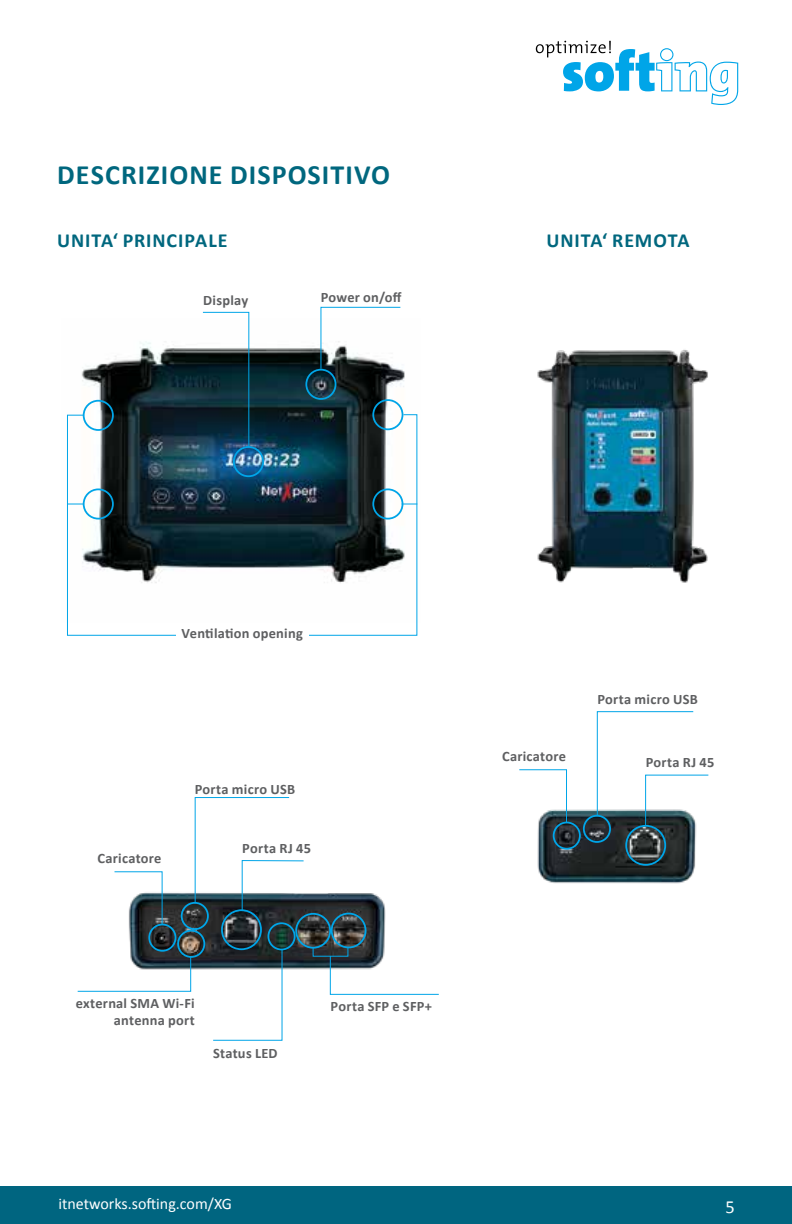
<style>
.page{position:relative;width:792px;height:1224px;background:#fff}
.page>*{position:absolute;margin:0;border:0;box-sizing:border-box;transform-origin:0 0}
.t1{font:700 28px "Calibri";letter-spacing:.04em;color:#00677e}
.t2{font:700 20px "Calibri";letter-spacing:.045em;color:#00677e}
.t3{font:18.4px "Calibri";color:#fefefe}
.t4{font:16px "Calibri";color:#fff}
.t5{font:700 14.4px/16.2px "Calibri";letter-spacing:.02em;color:#5e5f61;text-align:right}
</style>
<div class="page">
<img style="left:81px;top:341px;width:324px;height:73px">
<svg style="left:320px;top:306px;width:81px;height:64px"></svg>
<svg style="left:202px;top:311px;width:48px;height:103px"></svg>
<div style="left:83px;top:400px;width:31px;height:31px;border:2px solid #00a5e8;border-radius:50%"></div>
<div style="left:372px;top:399px;width:31px;height:31px;border:2px solid #00a5e8;border-radius:50%"></div>
<img style="left:67px;top:414px;width:351px;height:222px">
<div style="left:176px;top:623px;width:133px;height:20px;background:#fff"></div>
<div style="left:233px;top:446px;width:31px;height:31px;border:2px solid #00a5e8;border-radius:50%"></div>
<div style="left:305px;top:369px;width:31px;height:31px;border:2px solid #00a5e8;border-radius:50%"></div>
<svg style="left:68px;top:504px;width:15px;height:1px"></svg>
<svg style="left:402px;top:504px;width:15px;height:1px"></svg>
<img style="left:537px;top:809px;width:160px;height:75px">
<div style="left:625px;top:825px;width:41px;height:41px;border:2px solid #00a5e8;border-radius:50%"></div>
<div style="left:553px;top:822px;width:28px;height:28px;border:2px solid #00a5e8;border-radius:50%"></div>
<svg style="left:519px;top:769px;width:48px;height:55px"></svg>
<div style="left:583px;top:815px;width:28px;height:28px;border:2px solid #00a5e8;border-radius:50%"></div>
<svg style="left:596px;top:711px;width:113px;height:116px"></svg>
<img style="left:129px;top:892px;width:257px;height:78px">
<div style="left:221px;top:909px;width:41px;height:41px;border:2px solid #00a5e8;border-radius:50%"></div>
<div style="left:295px;top:913px;width:36px;height:36px;border:2px solid #00a5e8;border-radius:50%"></div>
<div style="left:331px;top:913px;width:35px;height:35px;border:2px solid #00a5e8;border-radius:50%"></div>
<div style="left:177px;top:930px;width:28px;height:28px;border:2px solid #00a5e8;border-radius:50%"></div>
<div style="left:268px;top:922px;width:28px;height:28px;border:2px solid #00a5e8;border-radius:50%"></div>
<div style="left:148px;top:924px;width:28px;height:28px;border:2px solid #00a5e8;border-radius:50%"></div>
<svg style="left:114px;top:871px;width:49px;height:55px"></svg>
<svg style="left:77px;top:956px;width:115px;height:36px"></svg>
<svg style="left:212px;top:948px;width:71px;height:93px"></svg>
<svg style="left:329px;top:955px;width:110px;height:40px"></svg>
<div style="left:181px;top:902px;width:28px;height:28px;border:2px solid #00a5e8;border-radius:50%"></div>
<svg style="left:194px;top:797px;width:110px;height:115px"></svg>
<div style="left:313px;top:947px;width:35px;height:10px;border:1px solid #00a5e8"></div>
<img style="left:537px;top:349px;width:171px;height:234px">
<div style="left:0;top:1187px;width:792px;height:37px;background:#006580"></div>
<svg style="left:536px;top:41px;width:202px;height:64px"></svg>
<h1 class="t1" style="left:57px;top:157px;width:334px">DESCRIZIONE DISPOSITIVO</h1>
<h2 class="t2" style="left:57px;top:228px;width:172px">UNITA‘ PRINCIPALE</h2>
<h2 class="t2" style="left:547px;top:228px;width:145px">UNITA‘ REMOTA</h2>
<p class="t5" style="left:203px;top:291px;width:46px">Display</p>
<p class="t5" style="left:321px;top:289px;width:82px">Power on/off</p>
<p class="t5" style="left:182px;top:625px;width:123px">Ventilation opening</p>
<p class="t5" style="left:98px;top:850px;width:65px">Caricatore</p>
<p class="t5" style="left:195px;top:780px;width:102px">Porta micro USB</p>
<p class="t5" style="left:242px;top:839px;width:70px">Porta RJ 45</p>
<p class="t5" style="left:76px;top:995px;width:121px">external SMA Wi-Fi antenna port</p>
<p class="t5" style="left:213px;top:1044px;width:66px">Status LED</p>
<p class="t5" style="left:331px;top:998px;width:103px">Porta SFP e SFP+</p>
<p class="t5" style="left:502px;top:747px;width:65px">Caricatore</p>
<p class="t5" style="left:597px;top:690px;width:102px">Porta micro USB</p>
<p class="t5" style="left:646px;top:754px;width:70px">Porta RJ 45</p>
<p class="t4" style="left:58px;top:1194px;width:175px">itnetworks.softing.com/XG</p>
<p class="t3" style="left:725px;top:1195px;width:11px">5</p>
</div>
